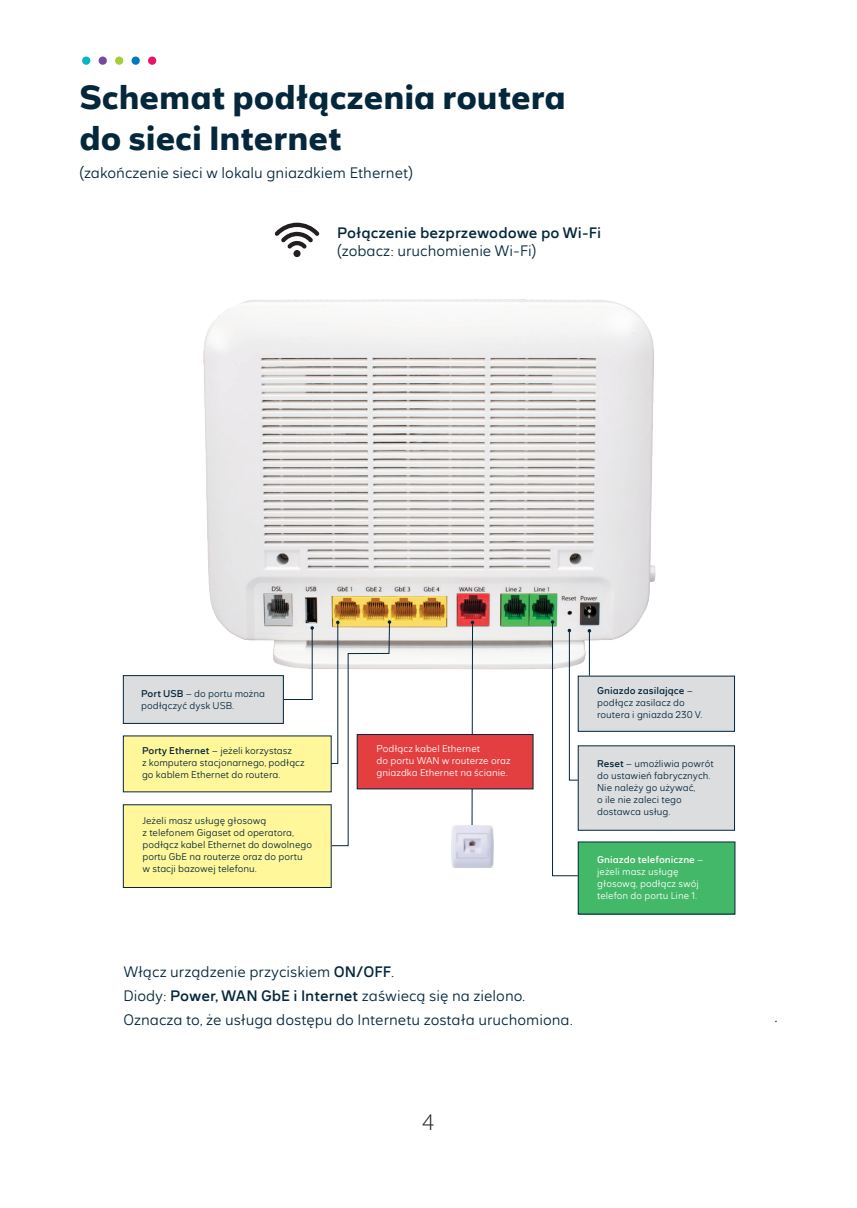
<style>
.page{position:relative;width:857px;height:1208px;background:#fff}
.page>*{position:absolute;margin:0;border:0;box-sizing:border-box;transform-origin:0 0}
.t1{font:700 34px/40.8px "GPP Text";color:#05273c}
.t2{font:300 24px "Myriad Pro";color:#231f20}
.t3{font:300 17px "Myriad Pro";color:#231f20}
.t4{font:300 15.4px/24px "GPP Text";color:#05273c}
.t5{font:15.4px "GPP Text";color:#05273c}
.t6{font:300 10px/12px "GPP Text";color:#05273c}
.t7{font:300 10px/12px "GPP Text";color:#fff}
.s1{font-weight:400}
</style>
<div class="page">
<div style="left:148px;top:57px;width:8px;height:8px;background:#ec1163;border-radius:50%"></div>
<div style="left:131px;top:57px;width:9px;height:8px;background:#0079c2;border-radius:50%"></div>
<div style="left:115px;top:57px;width:8px;height:8px;background:#a6ce39;border-radius:50%"></div>
<div style="left:98px;top:57px;width:9px;height:8px;background:#75499d;border-radius:50%"></div>
<div style="left:82px;top:57px;width:8px;height:8px;background:#00b7c7;border-radius:50%"></div>
<img style="left:203px;top:299px;width:453px;height:409px">
<div style="left:123px;top:736px;width:208px;height:56px;background:#fff79a"></div>
<div style="left:123px;top:804px;width:208px;height:83px;background:#fff79a"></div>
<div style="left:123px;top:804px;width:208px;height:84px;border:1px solid #05273c"></div>
<div style="left:578px;top:842px;width:156px;height:72px;background:#44b869"></div>
<div style="left:123px;top:675px;width:160px;height:48px;background:#dcdddf"></div>
<div style="left:123px;top:675px;width:160px;height:49px;border:1px solid #05273c"></div>
<hr style="left:471px;top:622px;width:1px;height:208px;background:#05273c">
<div style="left:357px;top:734px;width:176px;height:55px;background:#e43f40"></div>
<div style="left:356px;top:734px;width:177px;height:55px;border:1px solid #05273c"></div>
<img style="left:451px;top:825px;width:42px;height:42px">
<svg style="left:283px;top:626px;width:31px;height:74px"></svg>
<svg style="left:330px;top:620px;width:61px;height:226px"></svg>
<svg style="left:470px;top:620px;width:4px;height:4px"></svg>
<svg style="left:550px;top:620px;width:185px;height:256px"></svg>
<svg style="left:274px;top:223px;width:45px;height:34px"></svg>
<h1 class="t1" style="left:79px;top:78px;width:487px">Schemat podłączenia routera do sieci Internet</h1>
<h3 class="t4" style="left:79px;top:160px;width:335px">(zakończenie sieci w lokalu gniazdkiem Ethernet)</h3>
<h3 class="t5" style="left:337px;top:223px;width:265px">Połączenie bezprzewodowe po Wi-Fi</h3>
<h3 class="t4" style="left:337px;top:239px;width:201px">(zobacz: uruchomienie Wi-Fi)</h3>
<p class="t6" style="left:141px;top:687px;width:125px"><span class="s1">Port USB</span> – do portu można podłączyć dysk USB.</p>
<p class="t6" style="left:142px;top:744px;width:164px"><span class="s1">Porty Ethernet</span> – jeżeli korzystasz<br>z komputera stacjonarnego, podłącz go kablem Ethernet do routera.</p>
<p class="t6" style="left:142px;top:814px;width:171px">Jeżeli masz usługę głosową<br>z telefonem Gigaset od operatora, podłącz kabel Ethernet do dowolnego portu GbE na routerze oraz do portu w stacji bazowej telefonu.</p>
<p class="t7" style="left:376px;top:742px;width:135px">Podłącz kabel Ethernet<br>do portu WAN w routerze oraz gniazdka Ethernet na ścianie.</p>
<p class="t6" style="left:597px;top:684px;width:107px"><span class="s1">Gniazdo zasilające</span> – podłącz zasilacz do routera i gniazda 230 V.</p>
<p class="t6" style="left:597px;top:757px;width:118px"><span class="s1">Reset</span> – umożliwia powrót do ustawień fabrycznych.<br>Nie należy go używać,<br>o ile nie zaleci tego dostawca usług.</p>
<p class="t7" style="left:597px;top:853px;width:108px"><span class="s1">Gniazdo telefoniczne</span> – jeżeli masz usługę głosową, podłącz swój telefon do portu Line 1.</p>
<h3 class="t4" style="left:123px;top:960px;width:451px">Włącz urządzenie przyciskiem <span class="s1">ON/OFF</span>.<br>Diody: <span class="s1">Power, WAN GbE i Internet</span> zaświecą się na zielono.<br>Oznacza to, że usługa dostępu do Internetu została uruchomiona.</h3>
<h2 class="t2" style="left:422px;top:1108px;width:13px">4</h2>
<h3 class="t3" style="left:774px;top:1006px;width:4px">.</h3>
</div>
